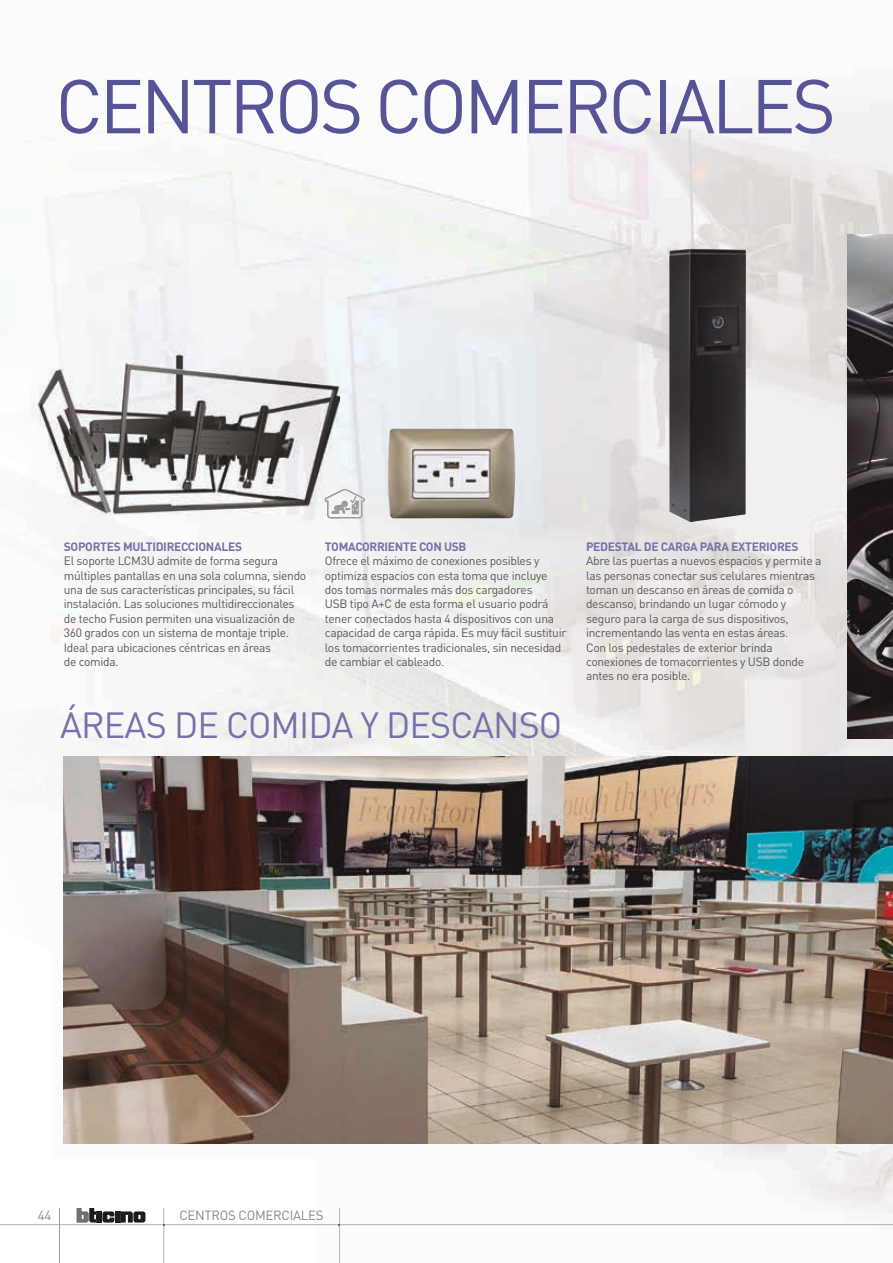
<style>
.page{position:relative;width:893px;height:1263px;background:#fff}
.page>*{position:absolute;margin:0;border:0;box-sizing:border-box;transform-origin:0 0}
.t1{font:75px "DIN Pro";letter-spacing:-.05em;color:#565397}
.t2{font:36px "DIN Pro";letter-spacing:-.025em;color:#7670ab}
.t3{font:13.2px "DIN Pro";letter-spacing:-.02em;color:#878787}
.t4{font:12px/14.4px "DIN Pro";letter-spacing:-.025em;color:#585858}
.t5{font:700 12px "DIN Pro";letter-spacing:-.025em;color:#7670ab}
</style>
<div class="page">
<img style="left:472px;top:0;width:421px;height:1226px">
<img style="left:315px;top:368px;width:158px;height:858px">
<img style="left:52px;top:522px;width:263px;height:741px">
<img style="left:64px;top:756px;width:829px;height:387px">
<img style="left:848px;top:234px;width:45px;height:504px">
<img style="left:0;top:1224px;width:893px;height:1px">
<hr style="left:59px;top:1209px;width:1px;height:54px;background:#9e9d9d">
<svg style="left:77px;top:1208px;width:68px;height:14px"></svg>
<img style="left:163px;top:1208px;width:1px;height:55px">
<img style="left:339px;top:1208px;width:1px;height:55px">
<img style="left:387px;top:429px;width:128px;height:89px">
<img style="left:669px;top:249px;width:77px;height:273px">
<img style="left:31px;top:334px;width:309px;height:188px">
<svg style="left:325px;top:489px;width:40px;height:29px"></svg>
<h1 class="t1" style="left:55px;top:55px;width:782px">CENTROS COMERCIALES</h1>
<p class="t5" style="left:64px;top:538px;width:180px">SOPORTES MULTIDIRECCIONALES</p>
<p class="t4" style="left:64px;top:553px;width:244px">El soporte LCM3U admite de forma segura múltiples pantallas en una sola columna, siendo una de sus características principales, su fácil instalación. Las soluciones multidireccionales de techo Fusion permiten una visualización de 360 grados con un sistema de montaje triple.<br>Ideal para ubicaciones céntricas en áreas<br>de comida.</p>
<p class="t5" style="left:325px;top:538px;width:143px">TOMACORRIENTE CON USB</p>
<p class="t4" style="left:325px;top:553px;width:243px">Ofrece el máximo de conexiones posibles y optimiza espacios con esta toma que incluye dos tomas normales más dos cargadores<br>USB tipo A+C de esta forma el usuario podrá tener conectados hasta 4 dispositivos con una capacidad de carga rápida. Es muy fácil sustituir los tomacorrientes tradicionales, sin necesidad de cambiar el cableado.</p>
<h2 class="t2" style="left:60px;top:701px;width:504px">ÁREAS DE COMIDA Y DESCANSO</h2>
<p class="t5" style="left:586px;top:538px;width:214px">PEDESTAL DE CARGA PARA EXTERIORES</p>
<p class="t4" style="left:586px;top:553px;width:237px">Abre las puertas a nuevos espacios y permite a las personas conectar sus celulares mientras toman un descanso en áreas de comida o descanso, brindando un lugar cómodo y seguro para la carga de sus dispositivos, incrementando las venta en estas áreas.<br>Con los pedestales de exterior brinda conexiones de tomacorrientes y USB donde antes no era posible.</p>
<p class="t3" style="left:38px;top:1207px;width:15px">44</p>
<p class="t3" style="left:179px;top:1207px;width:146px">CENTROS COMERCIALES</p>
</div>
